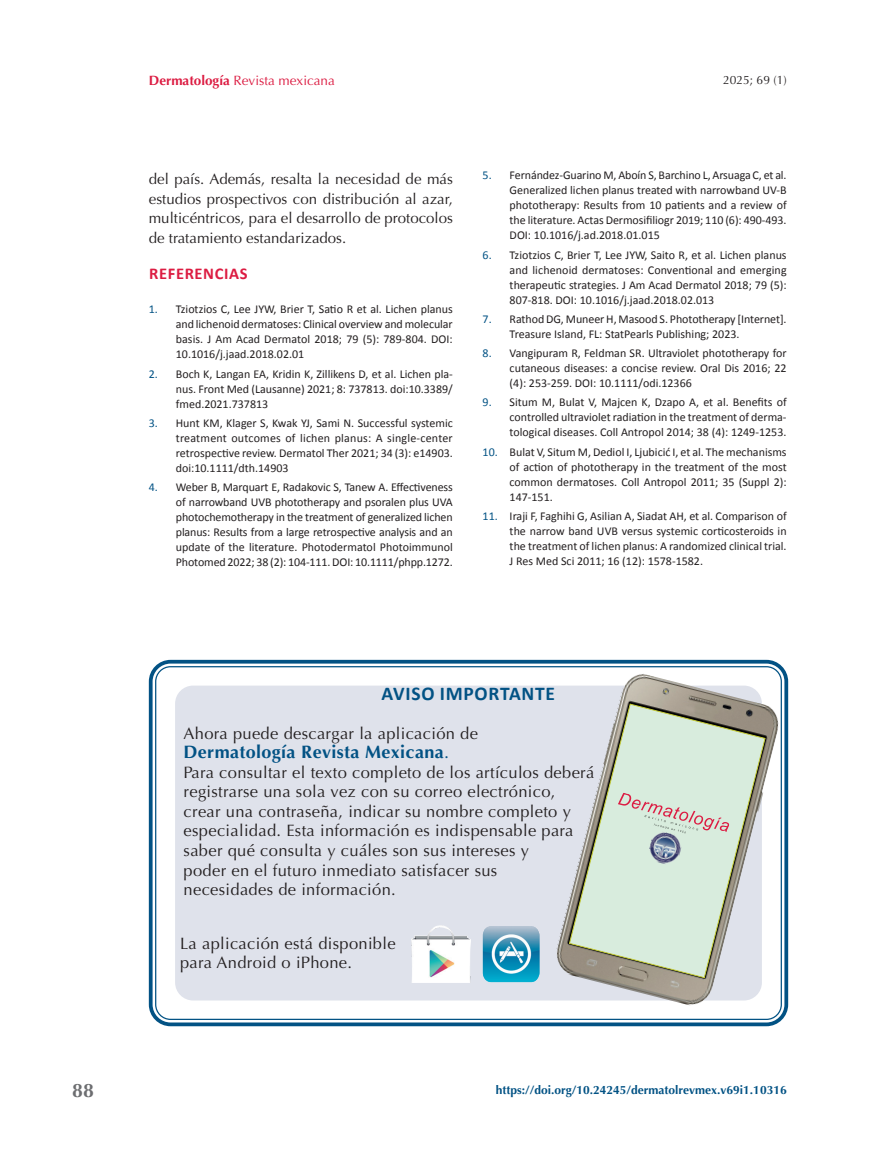
<style>
.page{position:relative;width:893px;height:1149px;background:#fff}
.page>*{position:absolute;margin:0;border:0;box-sizing:border-box;transform-origin:0 0}
.t1{font:700 19.5px "Calibri";letter-spacing:.04em;color:#025284}
.t2{font:700 19.5px "Optima";color:#6c6d70}
.t3{font:700 18px "Optima";letter-spacing:.02em;color:#025284}
.t4{font:16.5px/19.5px "Optima";letter-spacing:.02em;color:#231f20}
.t5{font:700 16.5px "Calibri";letter-spacing:.04em;color:#dc1c42}
.t6{font:15px/19.5px "Optima";color:#231f20;text-align:justify}
.t7{font:13.5px "Optima";color:#dc1c42}
.t8{font:12px/15px "Calibri";color:#231f20;text-align:justify}
.t9{font:700 12px "Optima";color:#025284}
.t10{font:12px "Optima";color:#231f20}
.s1{font-weight:700}
.s2{color:#025284}
.s3{font-weight:400}
</style>
<div class="page">
<div style="left:149px;top:659px;width:639px;height:366px;border:4px solid #025284;border-radius:20px"></div>
<div style="left:175px;top:685px;width:587px;height:315px;background:#dfe2eb;border-radius:18px"></div>
<img style="left:482px;top:926px;width:57px;height:56px">
<img style="left:551px;top:669px;width:233px;height:340px">
<svg style="left:569px;top:703px;width:196px;height:274px"></svg>
<svg style="left:618px;top:792px;width:111px;height:41px"></svg>
<img style="left:647px;top:829px;width:37px;height:37px">
<img style="left:411px;top:925px;width:60px;height:57px">
<h1 class="t2" style="left:72px;top:1079px;width:23px">88</h1>
<p class="t7" style="left:149px;top:73px;width:188px"><span class="s1">Dermatología</span> Revista mexicana</p>
<p class="t10" style="left:723px;top:73px;width:65px">2025; 69 (1)</p>
<p class="t6" style="left:149px;top:169px;width:306px">del país. Además, resalta la necesidad de más estudios prospectivos con distribución al azar, multicéntricos, para el desarrollo de protocolos de tratamiento estandarizados.</p>
<h3 class="t5" style="left:149px;top:262px;width:100px">REFERENCIAS</h3>
<p class="t8" style="left:176px;top:301px;width:278px;text-indent:-27px"><span class="s2">1.</span> Tziotzios C, Lee JYW, Brier T, Satio R et al. Lichen planus and lichenoid dermatoses: Clinical overview and molecular basis. J Am Acad Dermatol 2018; 79 (5): 789-804. DOI:<br>10.1016/j.jaad.2018.02.01</p>
<p class="t8" style="left:176px;top:365px;width:279px;text-indent:-27px"><span class="s2">2.</span> Boch K, Langan EA, Kridin K, Zillikens D, et al. Lichen pla&shy;nus. Front Med (Lausanne) 2021; 8: 737813. doi:10.3389/ fmed.2021.737813</p>
<p class="t8" style="left:176px;top:415px;width:279px;text-indent:-27px"><span class="s2">3.</span> Hunt KM, Klager S, Kwak YJ, Sami N. Successful systemic treatment outcomes of lichen planus: A single-center retrospective review. Dermatol Ther 2021; 34 (3): e14903. doi:10.1111/dth.14903</p>
<p class="t8" style="left:176px;top:479px;width:278px;text-indent:-27px"><span class="s2">4.</span> Weber B, Marquart E, Radakovic S, Tanew A. Effectiveness of narrowband UVB phototherapy and psoralen plus UVA photochemotherapy in the treatment of generalized lichen planus: Results from a large retrospective analysis and an update of the literature. Photodermatol Photoimmunol Photomed 2022; 38 (2): 104-111. DOI: 10.1111/phpp.1272.</p>
<p class="t8" style="left:510px;top:167px;width:279px;text-indent:-27px"><span class="s2">5.</span> Fernández-Guarino M, Aboín S, Barchino L, Arsuaga C, et al.<br>Generalized lichen planus treated with narrowband UV-B phototherapy: Results from 10 patients and a review of the literature. Actas Dermosifiliogr 2019; 110 (6): 490-493.<br>DOI: 10.1016/j.ad.2018.01.015</p>
<p class="t8" style="left:510px;top:246px;width:279px;text-indent:-27px"><span class="s2">6.</span> Tziotzios C, Brier T, Lee JYW, Saito R, et al. Lichen planus and lichenoid dermatoses: Conventional and emerging therapeutic strategies. J Am Acad Dermatol 2018; 79 (5):<br>807-818. DOI: 10.1016/j.jaad.2018.02.013</p>
<p class="t8" style="left:510px;top:311px;width:278px;text-indent:-27px"><span class="s2">7.</span> Rathod DG, Muneer H, Masood S. Phototherapy [Internet].<br>Treasure Island, FL: StatPearls Publishing; 2023.</p>
<p class="t8" style="left:510px;top:345px;width:279px;text-indent:-27px"><span class="s2">8.</span> Vangipuram R, Feldman SR. Ultraviolet phototherapy for cutaneous diseases: a concise review. Oral Dis 2016; 22 (4): 253-259. DOI: 10.1111/odi.12366</p>
<p class="t8" style="left:510px;top:394px;width:279px;text-indent:-27px"><span class="s2">9.</span> Situm M, Bulat V, Majcen K, Dzapo A, et al. Benefits of controlled ultraviolet radiation in the treatment of derma&shy;tological diseases. Coll Antropol 2014; 38 (4): 1249-1253.</p>
<p class="t8" style="left:510px;top:443px;width:279px;text-indent:-27px"><span class="s2">10.</span> Bulat V, Situm M, Dediol I, Ljubicić I, et al. The mechanisms of action of phototherapy in the treatment of the most common dermatoses. Coll Antropol 2011; 35 (Suppl 2):<br>147-151.</p>
<p class="t8" style="left:510px;top:508px;width:279px;text-indent:-27px"><span class="s2">11.</span> Iraji F, Faghihi G, Asilian A, Siadat AH, et al. Comparison of the narrow band UVB versus systemic corticosteroids in the treatment of lichen planus: A randomized clinical trial.<br>J Res Med Sci 2011; 16 (12): 1578-1582.</p>
<h1 class="t1" style="left:382px;top:679px;width:175px">AVISO IMPORTANTE</h1>
<h3 class="t4" style="left:184px;top:723px;width:296px">Ahora puede descargar la aplicación de</h3>
<h2 class="t3" style="left:184px;top:741px;width:267px">Dermatología Revista Mexicana<span class="s3">.</span></h2>
<p class="t4" style="left:184px;top:762px;width:412px">Para consultar el texto completo de los artículos deberá registrarse una sola vez con su correo electrónico, crear una contraseña, indicar su nombre completo y especialidad. Esta información es indispensable para saber qué consulta y cuáles son sus intereses y<br>poder en el futuro inmediato satisfacer sus<br>necesidades de información.</p>
<h3 class="t4" style="left:180px;top:933px;width:217px">La aplicación está disponible para Android o iPhone.</h3>
<p class="t9" style="left:496px;top:1082px;width:292px">https://doi.org/10.24245/dermatolrevmex.v69i1.10316</p>
</div>
